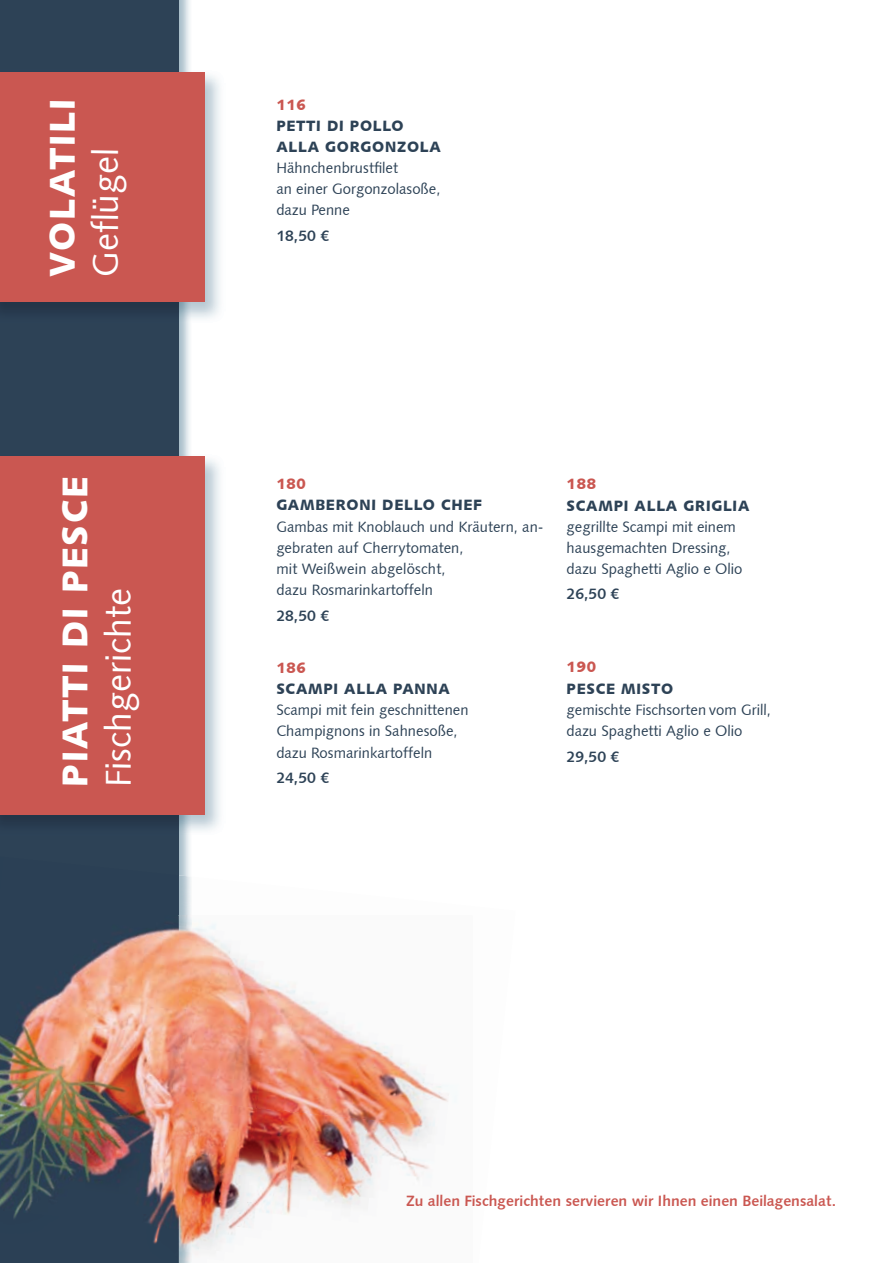
<style>
.page{position:relative;width:893px;height:1263px;background:#fff}
.page>*{position:absolute;margin:0;border:0;box-sizing:border-box;transform-origin:0 0}
.t1{font:36px "Humanist 531 BT Black A";letter-spacing:.05em;color:#fff}
.t2{font:36px "Humanist 531 BT Roman A";color:#fff}
.t3{font:15px/21px "Humanist 531 BT Roman A";color:#2d4256}
.t4{font:15px/21.6px "Humanist 531 BT Black A";letter-spacing:.05em;color:#2d4256}
.t5{font:15px "Humanist 531 BT Bold A";color:#ca5751}
.t6{font:15px "Humanist 531 BT Bold A";color:#2d4256}
.t7{font:15px "Humanist 531 BT Black A";letter-spacing:.05em;color:#ca5751}
</style>
<div class="page">
<img style="left:179px;top:0;width:11px;height:875px">
<div style="left:0;top:0;width:179px;height:1263px;background:#2d4256"></div>
<img style="left:0;top:69px;width:220px;height:254px">
<div style="left:0;top:72px;width:204px;height:230px;background:#ca5751"></div>
<img style="left:0;top:453px;width:220px;height:382px">
<div style="left:0;top:456px;width:204px;height:359px;background:#ca5751"></div>
<img style="left:179px;top:875px;width:13px;height:388px">
<img style="left:0;top:915px;width:179px;height:295px">
<img style="left:192px;top:923px;width:264px;height:178px">
<img style="left:192px;top:1101px;width:264px;height:155px">
<img style="left:13px;top:1210px;width:166px;height:53px">
<h1 class="t1" style="left:40px;top:277px;width:180px;rotate:-90deg">VOLATILI</h1>
<h1 class="t2" style="left:83px;top:277px;width:131px;rotate:-90deg">Geflügel</h1>
<h1 class="t1" style="left:52px;top:786px;width:311px;rotate:-90deg">PIATTI DI PESCE</h1>
<h1 class="t2" style="left:96px;top:786px;width:200px;rotate:-90deg">Fischgerichte</h1>
<p class="t7" style="left:276px;top:95px;width:31px">116</p>
<p class="t4" style="left:276px;top:114px;width:166px">PETTI DI POLLO<br>ALLA GORGONZOLA</p>
<p class="t3" style="left:276px;top:157px;width:166px">Hähnchenbrustfilet<br>an einer Gorgonzolasoße, dazu Penne</p>
<p class="t6" style="left:276px;top:226px;width:54px">18,50 €</p>
<p class="t7" style="left:276px;top:474px;width:31px">180</p>
<p class="t4" style="left:276px;top:494px;width:207px">GAMBERONI DELLO CHEF</p>
<p class="t3" style="left:276px;top:516px;width:269px">Gambas mit Knoblauch und Kräutern, an&shy;gebraten auf Cherrytomaten,<br>mit Weißwein abgelöscht,<br>dazu Rosmarinkartoffeln</p>
<p class="t6" style="left:276px;top:607px;width:54px">28,50 €</p>
<p class="t7" style="left:276px;top:658px;width:31px">186</p>
<p class="t4" style="left:276px;top:678px;width:175px">SCAMPI ALLA PANNA</p>
<p class="t3" style="left:276px;top:699px;width:194px">Scampi mit fein geschnittenen<br>Champignons in Sahnesoße, dazu Rosmarinkartoffeln</p>
<p class="t6" style="left:276px;top:769px;width:54px">24,50 €</p>
<p class="t7" style="left:567px;top:474px;width:31px">188</p>
<p class="t4" style="left:567px;top:494px;width:184px">SCAMPI ALLA GRIGLIA</p>
<p class="t3" style="left:567px;top:515px;width:177px">gegrillte Scampi mit einem hausgemachten Dressing, dazu Spaghetti Aglio e Olio</p>
<p class="t6" style="left:567px;top:584px;width:54px">26,50 €</p>
<p class="t7" style="left:567px;top:657px;width:31px">190</p>
<p class="t4" style="left:567px;top:677px;width:108px">PESCE MISTO</p>
<p class="t3" style="left:567px;top:698px;width:206px;line-height:21.6px">gemischte Fischsorten vom Grill, dazu Spaghetti Aglio e Olio</p>
<p class="t6" style="left:567px;top:747px;width:54px">29,50 €</p>
<p class="t5" style="left:406px;top:1192px;width:432px">Zu allen Fischgerichten servieren wir Ihnen einen Beilagensalat.</p>
</div>
